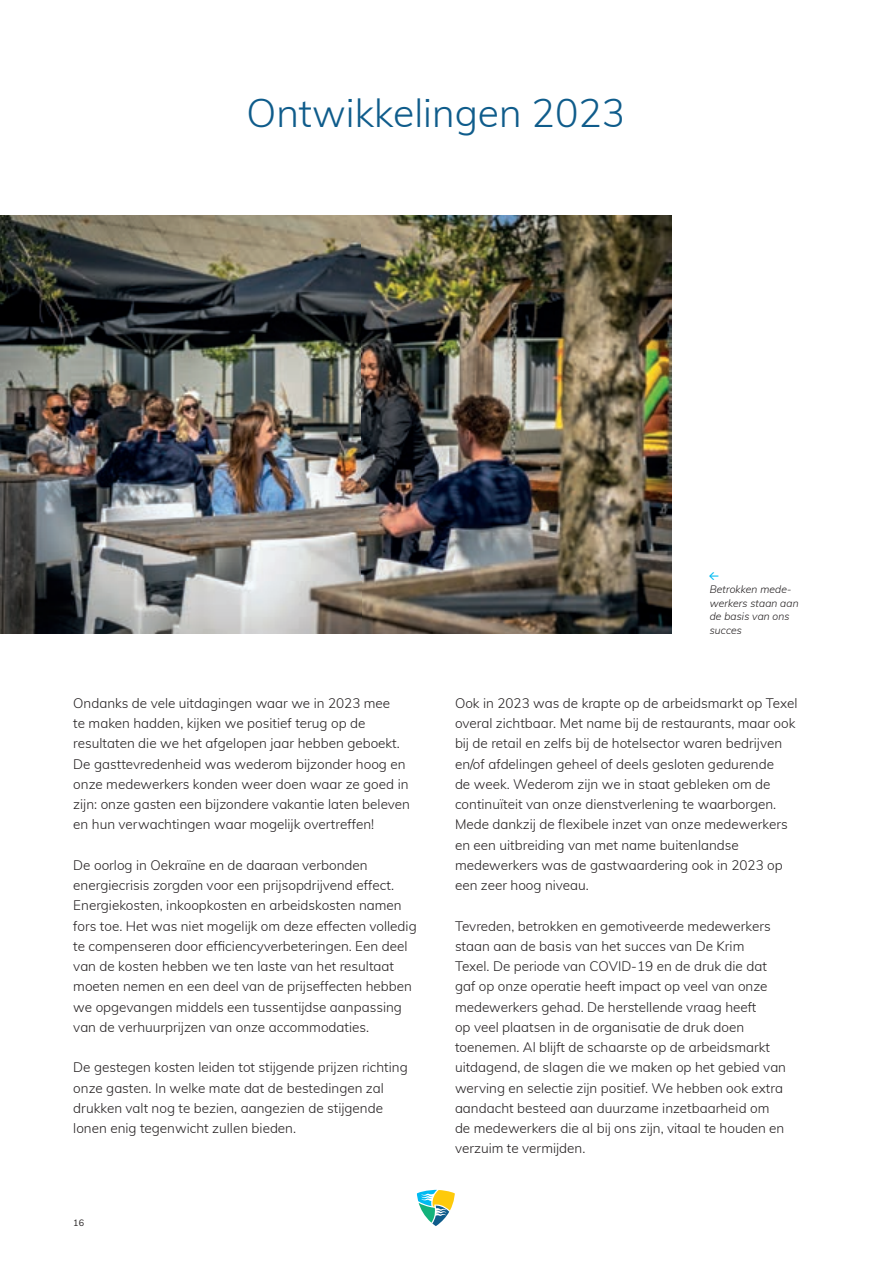
<style>
.page{position:relative;width:893px;height:1263px;background:#fff}
.page>*{position:absolute;margin:0;border:0;box-sizing:border-box;transform-origin:0 0}
.t1{font:300 39px "Muli";color:#0f5c8b}
.t2{font:300 13.5px/20.2px "Muli";color:#231f20}
.t3{font:italic 300 10.5px/13.5px "Muli";color:#231f20}
.t4{font:10.5px "Font Awesome 6 Pro";color:#00baf1}
.t5{font:9px "Muli";color:#231f20}
</style>
<div class="page">
<svg style="left:417px;top:1190px;width:38px;height:36px"></svg>
<img style="left:0;top:215px;width:671px;height:419px">
<h1 class="t1" style="left:246px;top:85px;width:380px">Ontwikkelingen 2023</h1>
<p class="t4" style="left:709px;top:570px;width:11px">□●▼</p>
<p class="t3" style="left:709px;top:582px;width:92px">Betrokken mede&shy;werkers staan aan de basis van ons succes</p>
<p class="t2" style="left:73px;top:692px;width:338px">Ondanks de vele uitdagingen waar we in 2023 mee<br>te maken hadden, kijken we positief terug op de resultaten die we het afgelopen jaar hebben geboekt.<br>De gasttevredenheid was wederom bijzonder hoog en onze medewerkers konden weer doen waar ze goed in zijn: onze gasten een bijzondere vakantie laten beleven en hun verwachtingen waar mogelijk overtreffen!</p>
<p class="t2" style="left:73px;top:854px;width:345px">De oorlog in Oekraïne en de daaraan verbonden energiecrisis zorgden voor een prijsopdrijvend effect.<br>Energiekosten, inkoopkosten en arbeidskosten namen fors toe. Het was niet mogelijk om deze effecten volledig te compenseren door efficiencyverbeteringen. Een deel van de kosten hebben we ten laste van het resultaat moeten nemen en een deel van de prijseffecten hebben we opgevangen middels een tussentijdse aanpassing van de verhuurprijzen van onze accommodaties.</p>
<p class="t2" style="left:73px;top:1057px;width:336px">De gestegen kosten leiden tot stijgende prijzen richting onze gasten. In welke mate dat de bestedingen zal drukken valt nog te bezien, aangezien de stijgende lonen enig tegenwicht zullen bieden.</p>
<p class="t5" style="left:73px;top:1216px;width:12px">16</p>
<p class="t2" style="left:455px;top:692px;width:344px">Ook in 2023 was de krapte op de arbeidsmarkt op Texel overal zichtbaar. Met name bij de restaurants, maar ook bij de retail en zelfs bij de hotelsector waren bedrijven en/of afdelingen geheel of deels gesloten gedurende<br>de week. Wederom zijn we in staat gebleken om de continuïteit van onze dienstverlening te waarborgen.<br>Mede dankzij de flexibele inzet van onze medewerkers en een uitbreiding van met name buitenlandse medewerkers was de gastwaardering ook in 2023 op een zeer hoog niveau.</p>
<p class="t2" style="left:455px;top:915px;width:333px">Tevreden, betrokken en gemotiveerde medewerkers staan aan de basis van het succes van De Krim<br>Texel. De periode van COVID-19 en de druk die dat gaf op onze operatie heeft impact op veel van onze medewerkers gehad. De herstellende vraag heeft<br>op veel plaatsen in de organisatie de druk doen toenemen. Al blijft de schaarste op de arbeidsmarkt uitdagend, de slagen die we maken op het gebied van werving en selectie zijn positief. We hebben ook extra aandacht besteed aan duurzame inzetbaarheid om de medewerkers die al bij ons zijn, vitaal te houden en verzuim te vermijden.</p>
</div>
